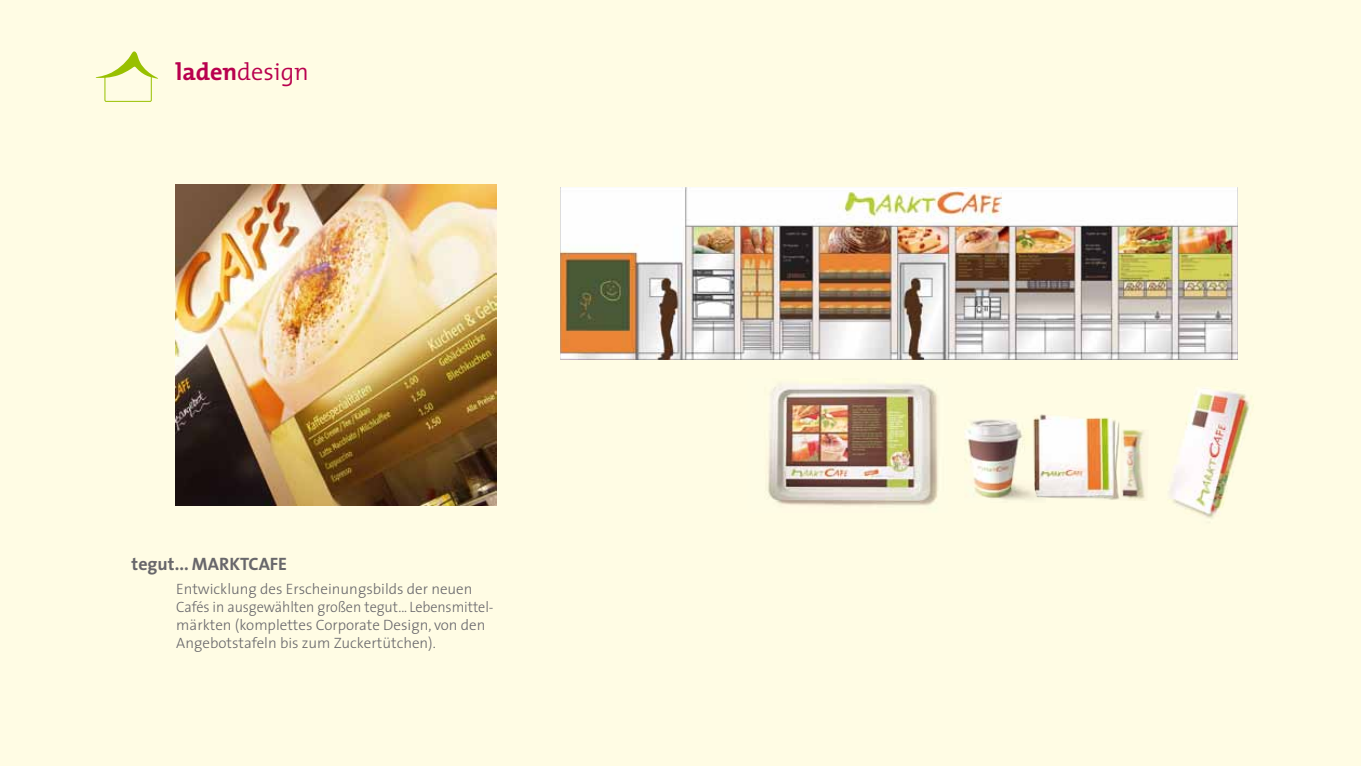
<style>
.page{position:relative;width:1361px;height:766px;background:#fff}
.page>*{position:absolute;margin:0;border:0;box-sizing:border-box;transform-origin:0 0}
.t1{font:300 24.3px "The Mix";color:#b9004e}
.t2{font:700 18px "The Sans";color:#68676b}
.t3{font:300 15px/18px "The Sans";color:#68676b}
.s1{font-weight:700}
</style>
<div class="page">
<div style="left:0;top:0;width:1361px;height:765px;background:#fffce4"></div>
<img style="left:175px;top:184px;width:321px;height:321px">
<img style="left:964px;top:419px;width:67px;height:81px">
<svg style="left:96px;top:51px;width:62px;height:51px"></svg>
<img style="left:561px;top:187px;width:676px;height:172px">
<img style="left:1120px;top:429px;width:25px;height:72px">
<img style="left:768px;top:384px;width:170px;height:122px">
<img style="left:1031px;top:414px;width:88px;height:86px">
<img style="left:1170px;top:387px;width:84px;height:132px">
<h1 class="t1" style="left:176px;top:51px;width:135px"><span class="s1">laden</span>design</h1>
<p class="t2" style="left:132px;top:548px;width:157px">tegut... MARKTCAFE</p>
<p class="t3" style="left:176px;top:579px;width:319px">Entwicklung des Erscheinungsbilds der neuen Cafés in ausgewählten großen tegut... Lebensmittel&shy;märkten (komplettes Corporate Design, von den Angebotstafeln bis zum Zuckertütchen).</p>
</div>
